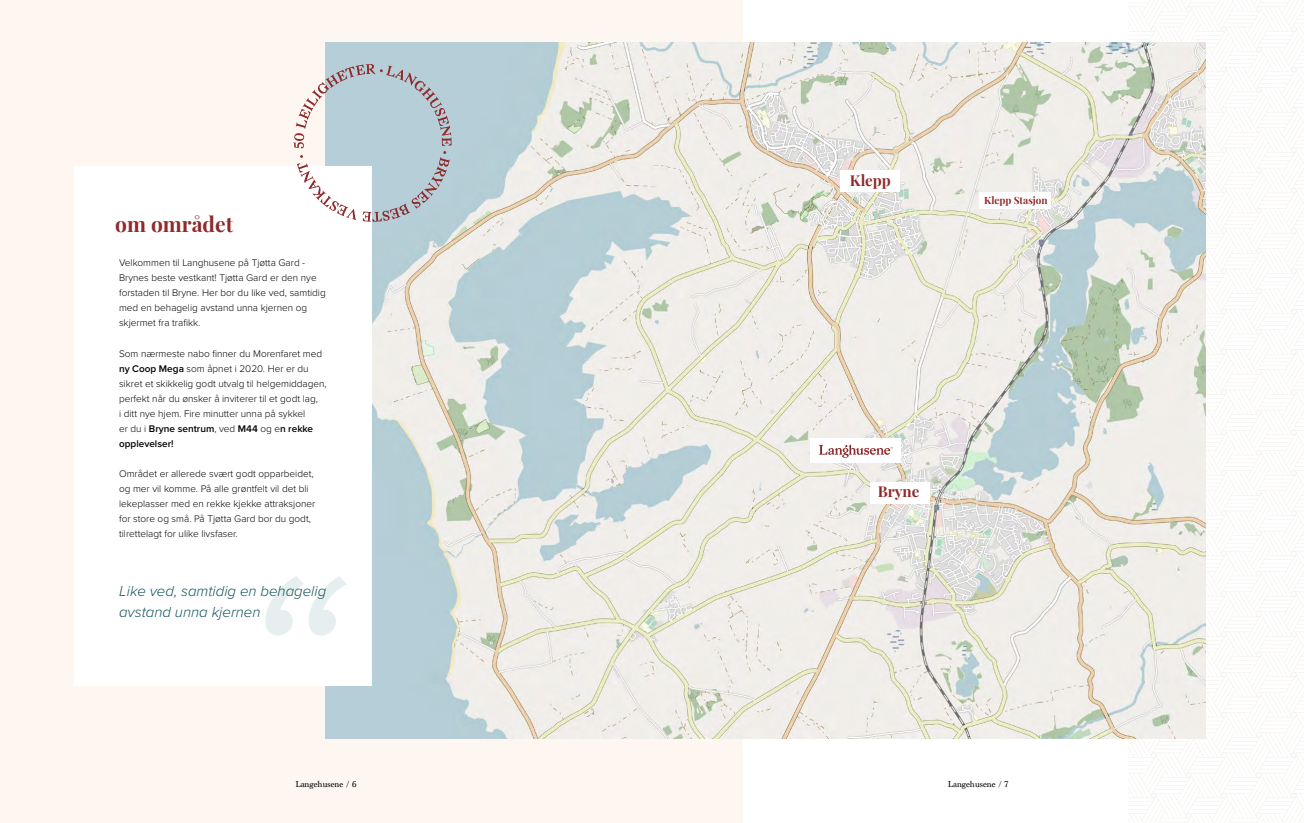
<style>
.page{position:relative;width:1304px;height:823px;background:#fff}
.page>*{position:absolute;margin:0;border:0;box-sizing:border-box;transform-origin:0 0}
.t1{font:700 21px "Playfair Display";color:#90292c}
.t2{font:italic 300 15px/21px "Proxima Nova";color:#13555c}
.t3{font:700 15px "Playfair Display";color:#90292c}
.t4{font:300 10px/15px "Proxima Nova";color:#000}
.t5{font:700 10px "Playfair Display";color:#90292c}
.t6{font:9px "Marion";color:#000}
.s1{font-weight:600}
</style>
<div class="page">
<div style="left:1128px;top:0;width:176px;height:822px;background:linear-gradient(to right,#fdfcfb,#fdfcfb)"></div>
<div style="left:0;top:0;width:743px;height:822px;background:#fef6f0"></div>
<img style="left:326px;top:43px;width:879px;height:694px">
<div style="left:979px;top:193px;width:71px;height:16px;background:#fff"></div>
<div style="left:840px;top:170px;width:59px;height:22px;background:#fff"></div>
<div style="left:870px;top:482px;width:59px;height:22px;background:#fff"></div>
<div style="left:75px;top:166px;width:297px;height:519px;background:#fff"></div>
<svg style="left:265px;top:576px;width:82px;height:59px"></svg>
<svg style="left:293px;top:64px;width:159px;height:158px"></svg>
<div style="left:811px;top:438px;width:90px;height:24px;background:#fff"></div>
<svg style="left:819px;top:444px;width:74px;height:13px"></svg>
<h1 class="t1" style="left:115px;top:207px;width:119px">om området</h1>
<p class="t4" style="left:119px;top:255px;width:208px">Velkommen til Langhusene på Tjøtta Gard - Brynes beste vestkant! Tjøtta Gard er den nye forstaden til Bryne. Her bor du like ved, samtidig med en behagelig avstand unna kjernen og skjermet fra trafikk.</p>
<p class="t4" style="left:119px;top:345px;width:209px">Som nærmeste nabo finner du Morenfaret med <span class="s1">ny Coop Mega</span> som åpnet i 2020. Her er du sikret et skikkelig godt utvalg til helgemiddagen, perfekt når du ønsker å inviterer til et godt lag,<br>i ditt nye hjem. Fire minutter unna på sykkel<br>er du i <span class="s1">Bryne sentrum</span>, ved <span class="s1">M44</span> og e<span class="s1">n rekke opplevelser!</span></p>
<p class="t4" style="left:119px;top:465px;width:198px">Området er allerede svært godt opparbeidet, og mer vil komme. På alle grøntfelt vil det bli lekeplasser med en rekke kjekke attraksjoner for store og små. På Tjøtta Gard bor du godt, tilrettelagt for ulike livsfaser.</p>
<h2 class="t2" style="left:119px;top:579px;width:209px">Like ved, samtidig en behagelig avstand unna kjernen</h2>
<h2 class="t3" style="left:850px;top:168px;width:42px">Klepp</h2>
<p class="t5" style="left:984px;top:193px;width:65px">Klepp Stasjon</p>
<h2 class="t3" style="left:878px;top:479px;width:43px">Bryne</h2>
<p class="t6" style="left:295px;top:778px;width:63px">Langehusene / 6</p>
<p class="t6" style="left:948px;top:778px;width:62px">Langehusene / 7</p>
</div>
